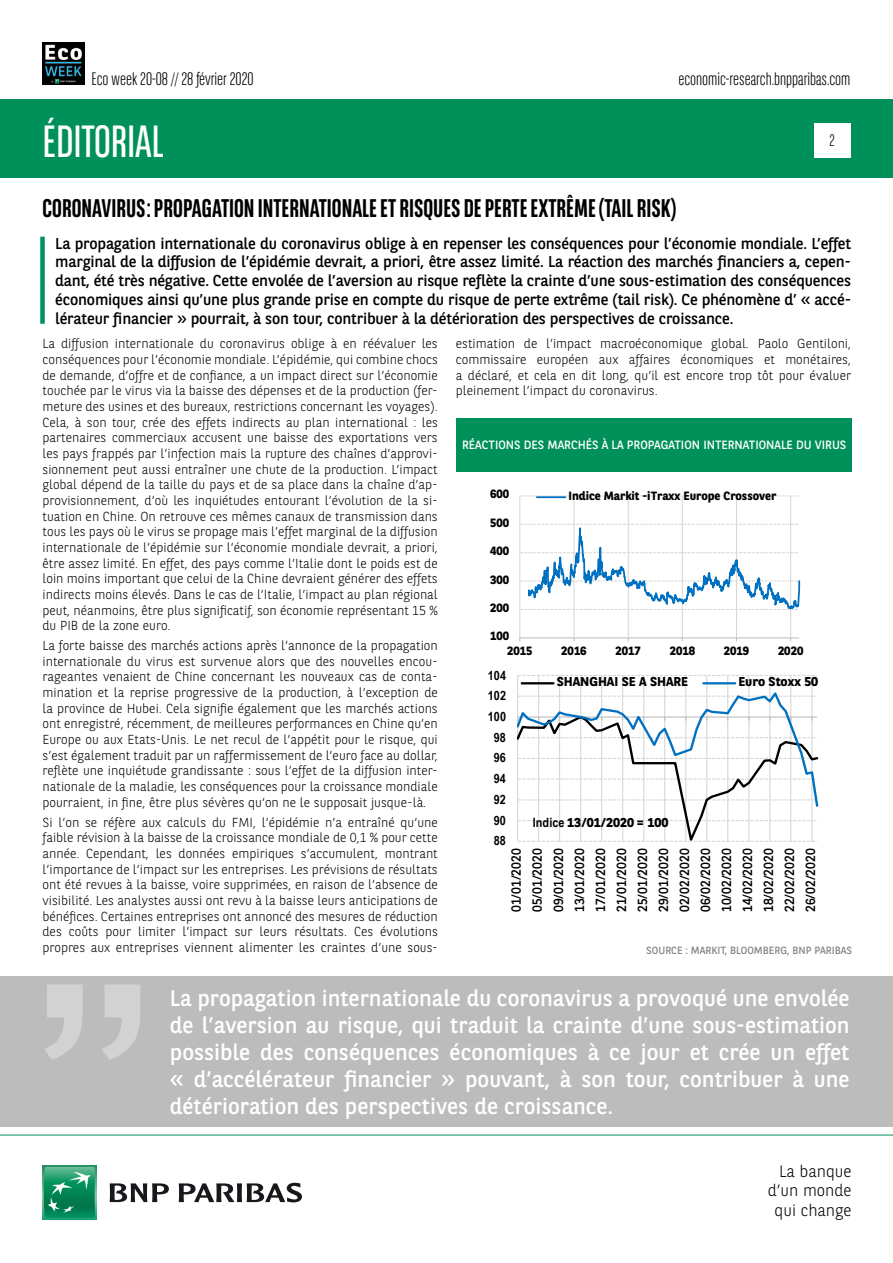
<style>
.page{position:relative;width:893px;height:1263px;background:#fff}
.page>*{position:absolute;margin:0;border:0;box-sizing:border-box;transform-origin:0 0}
.t1{font:45px "BNPP Sans Condensed";color:#fff}
.t2{font:700 25.5px "BNPP Sans Condensed";color:#000}
.t3{font:22.5px/27px "BNPP Sans";color:#fff;text-align:justify}
.t4{font:300 18px "BNPP Sans Condensed";color:#000}
.t5{font:300 16.5px/19.8px "BNPP Sans";color:#000;text-align:right}
.t6{font:300 16.5px "BNPP Sans Condensed";color:#000}
.t7{font:15.75px/18.9px "BNPP Sans";letter-spacing:-.01em;color:#000;text-align:justify}
.t8{font:13.2px/21px "BNPP Sans";letter-spacing:-.01em;color:#000;text-align:justify}
.t9{font:300 13.05px/15.6px "BNPP Sans";color:#000;text-align:justify}
.t10{font:700 12.9px "BNPP Sans";letter-spacing:-.005em;color:#000}
.t11{font:700 12.9px "Arial Narrow";letter-spacing:-.01em;color:#000}
.t12{font:700 12px "BNPP Sans";letter-spacing:-.005em;color:#000}
.t13{font:12px "BNPP Sans";color:#fff}
.t14{font:10.5px "BNPP Sans";color:#878787}
.s1{font-family:"Arial Narrow"}
</style>
<div class="page">
<div style="left:1px;top:99px;width:892px;height:78px;background:#00915b"></div>
<svg style="left:43px;top:1166px;width:53px;height:53px"></svg>
<svg style="left:44px;top:1167px;width:51px;height:51px;background:#26996e"></svg>
<svg style="left:110px;top:1183px;width:59px;height:19px"></svg>
<svg style="left:179px;top:1183px;width:123px;height:19px"></svg>
<hr style="left:0;top:1135px;width:893px;height:1px;background:#00915b">
<div style="left:814px;top:123px;width:36px;height:34px;background:#fff"></div>
<img style="left:43px;top:43px;width:42px;height:42px">
<div style="left:40px;top:237px;width:5px;height:87px;background:#00915b"></div>
<div style="left:0;top:976px;width:892px;height:150px;background:#bcbcbc"></div>
<svg style="left:44px;top:984px;width:96px;height:76px"></svg>
<div style="left:457px;top:418px;width:395px;height:53px;background:#00915b"></div>
<svg style="left:517px;top:471px;width:301px;height:371px"></svg>
<hr style="left:522px;top:682px;width:31px;height:2px;background:#000">
<hr style="left:703px;top:682px;width:32px;height:2px;background:#0070c0">
<h3 class="t4" style="left:91px;top:67px;width:164px">Eco week 20-08 // 28 février 2020</h3>
<h1 class="t1" style="left:43px;top:113px;width:123px">ÉDITORIAL</h1>
<h3 class="t4" style="left:678px;top:67px;width:174px">economic-research.bnpparibas.com</h3>
<p class="t6" style="left:829px;top:130px;width:7px">2</p>
<h2 class="t2" style="left:43px;top:193px;width:635px">CORONAVIRUS : PROPAGATION INTERNATIONALE ET RISQUES DE PERTE EXTRÊME (TAIL RISK)</h2>
<p class="t7" style="left:55px;top:233px;width:797px">La propagation internationale du coronavirus oblige à en repenser les conséquences pour l’économie mondiale. L’effet marginal de la diffusion de l’épidémie devrait, a priori, être assez limité. La réaction des marchés financiers a, cepen&shy;dant, été très négative. Cette envolée de l’aversion au risque reflète la crainte d’une sous-estimation des conséquences économiques ainsi qu’une plus grande prise en compte du risque de perte extrême (tail risk). Ce phénomène d’ « accé&shy;lérateur financier » pourrait, à son tour, contribuer à la détérioration des perspectives de croissance.</p>
<p class="t9" style="left:43px;top:335px;width:397px">La diffusion internationale du coronavirus oblige à en réévaluer les conséquences pour l’économie mondiale. L’épidémie, qui combine chocs de demande, d’offre et de confiance, a un impact direct sur l’économie touchée par le virus via la baisse des dépenses et de la production (fer&shy;meture des usines et des bureaux, restrictions concernant les voyages).<br>Cela, à son tour, crée des effets indirects au plan international : les partenaires commerciaux accusent une baisse des exportations vers les pays frappés par l’infection mais la rupture des chaînes d’approvi&shy;sionnement peut aussi entraîner une chute de la production. L’impact global dépend de la taille du pays et de sa place dans la chaîne d’ap&shy;provisionnement, d’où les inquiétudes entourant l’évolution de la si&shy;tuation en Chine. On retrouve ces mêmes canaux de transmission dans tous les pays où le virus se propage mais l’effet marginal de la diffusion internationale de l’épidémie sur l’économie mondiale devrait, a priori, être assez limité. En effet, des pays comme l’Italie dont le poids est de loin moins important que celui de la Chine devraient générer des effets indirects moins élevés. Dans le cas de l’Italie, l’impact au plan régional peut, néanmoins, être plus significatif, son économie représentant 15 % du PIB de la zone euro.</p>
<p class="t9" style="left:43px;top:637px;width:397px">La forte baisse des marchés actions après l’annonce de la propagation internationale du virus est survenue alors que des nouvelles encou&shy;rageantes venaient de Chine concernant les nouveaux cas de conta&shy;mination et la reprise progressive de la production, à l’exception de la province de Hubei. Cela signifie également que les marchés actions ont enregistré, récemment, de meilleures performances en Chine qu’en Europe ou aux Etats-Unis. Le net recul de l’appétit pour le risque, qui s’est également traduit par un raffermissement de l’euro face au dollar, reflète une inquiétude grandissante : sous l’effet de la diffusion inter&shy;nationale de la maladie, les conséquences pour la croissance mondiale pourraient, in fine, être plus sévères qu’on ne le supposait jusque-là.</p>
<p class="t9" style="left:43px;top:814px;width:397px">Si l’on se réfère aux calculs du FMI, l’épidémie n’a entraîné qu’une faible révision à la baisse de la croissance mondiale de 0,1 % pour cette année. Cependant, les données empiriques s’accumulent, montrant l’importance de l’impact sur les entreprises. Les prévisions de résultats ont été revues à la baisse, voire supprimées, en raison de l’absence de visibilité. Les analystes aussi ont revu à la baisse leurs anticipations de bénéfices. Certaines entreprises ont annoncé des mesures de réduction des coûts pour limiter l’impact sur leurs résultats. Ces évolutions propres aux entreprises viennent alimenter les craintes d’une sous-</p>
<p class="t9" style="left:456px;top:335px;width:397px">estimation de l’impact macroéconomique global. Paolo Gentiloni, commissaire européen aux affaires économiques et monétaires, a déclaré, et cela en dit long, qu’il est encore trop tôt pour évaluer pleinement l’impact du coronavirus.</p>
<p class="t13" style="left:462px;top:437px;width:386px">RÉACTIONS DES MARCHÉS À LA PROPAGATION INTERNATIONALE DU VIRUS</p>
<p class="t12" style="left:490px;top:486px;width:21px">600</p>
<p class="t12" style="left:568px;top:487px;width:209px">Indice Markit -iTraxx Europe Crossover</p>
<p class="t12" style="left:490px;top:514px;width:21px">500</p>
<p class="t12" style="left:490px;top:543px;width:21px">400</p>
<p class="t12" style="left:490px;top:571px;width:21px">300</p>
<p class="t12" style="left:490px;top:599px;width:21px">200</p>
<p class="t12" style="left:490px;top:628px;width:21px">100</p>
<p class="t12" style="left:507px;top:642px;width:27px">2015</p>
<p class="t12" style="left:561px;top:642px;width:27px">2016</p>
<p class="t12" style="left:616px;top:642px;width:27px">2017</p>
<p class="t12" style="left:670px;top:642px;width:27px">2018</p>
<p class="t12" style="left:724px;top:642px;width:27px">2019</p>
<p class="t12" style="left:778px;top:642px;width:27px">2020</p>
<p class="t11" style="left:488px;top:665px;width:20px">104</p>
<p class="t10" style="left:557px;top:673px;width:133px">SHANGHAI SE A SHARE</p>
<p class="t10" style="left:738px;top:673px;width:81px">Euro Stoxx 50</p>
<p class="t11" style="left:488px;top:686px;width:20px">102</p>
<p class="t11" style="left:488px;top:707px;width:20px">100</p>
<p class="t11" style="left:494px;top:727px;width:13px">98</p>
<p class="t11" style="left:494px;top:748px;width:13px">96</p>
<p class="t11" style="left:494px;top:769px;width:13px">94</p>
<p class="t11" style="left:494px;top:790px;width:13px">92</p>
<p class="t11" style="left:494px;top:810px;width:13px">90</p>
<p class="t10" style="left:533px;top:814px;width:137px"><span class="s1">Indice</span> 13/01/2020 = 100</p>
<p class="t11" style="left:494px;top:831px;width:13px">88</p>
<p class="t8" style="left:505px;top:912px;width:65px;rotate:-90deg">01/01/2020<br>05/01/2020<br>09/01/2020<br>13/01/2020<br>17/01/2020<br>21/01/2020<br>25/01/2020<br>29/01/2020<br>02/02/2020<br>06/02/2020<br>10/02/2020<br>14/02/2020<br>18/02/2020<br>22/02/2020<br>26/02/2020</p>
<p class="t14" style="left:646px;top:943px;width:207px">SOURCE : MARKIT, BLOOMBERG, BNP PARIBAS</p>
<p class="t3" style="left:170px;top:983px;width:681px">La propagation internationale du coronavirus a provoqué une envolée de l’aversion au risque, qui traduit la crainte d’une sous-estimation possible des conséquences économiques à ce jour et crée un effet « d’accélérateur financier » pouvant, à son tour, contribuer à une détérioration des perspectives de croissance.</p>
<p class="t5" style="left:768px;top:1160px;width:85px">La banque d’un monde qui change</p>
</div>
